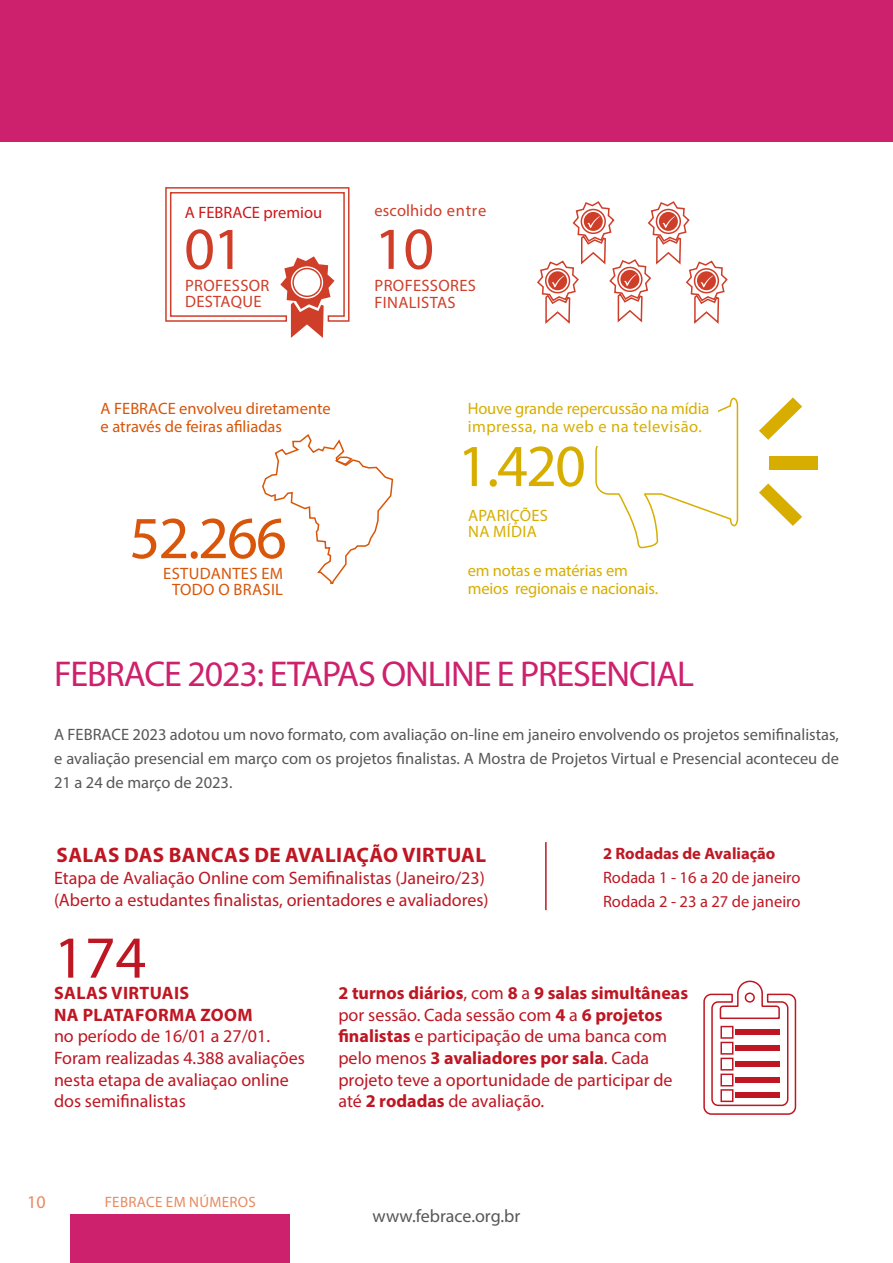
<style>
.page{position:relative;width:893px;height:1263px;background:#fff}
.page>*{position:absolute;margin:0;border:0;box-sizing:border-box;transform-origin:0 0}
.t1{font:60px "Myriad Pro";color:#d85509}
.t2{font:60px "Myriad Pro";color:#d7ae00}
.t3{font:60px "Myriad Pro";color:#cf3e29}
.t4{font:60px "Myriad Pro";color:#be1622}
.t5{font:36px "Myriad Pro";letter-spacing:-.03em;color:#cd206d}
.t6{font:700 21px "Myriad Pro";letter-spacing:.02em;color:#be1622}
.t7{font:18px/21.6px "Myriad Pro";color:#be1622}
.t8{font:700 18px/21.6px "Myriad Pro";letter-spacing:.02em;color:#be1622}
.t9{font:18px "Myriad Pro";color:#575756}
.t10{font:18px "Myriad Pro";color:#e88a60}
.t11{font:16.5px/24px "Myriad Pro";color:#575756;text-align:justify}
.t12{font:16.5px/18px "Myriad Pro";letter-spacing:-.01em;color:#d7ae00}
.t13{font:16.5px/18px "Myriad Pro";color:#d85509}
.t14{font:16.5px/16.5px "Myriad Pro";letter-spacing:.02em;color:#cf3e29}
.t15{font:16.5px/24px "Myriad Pro";color:#be1824}
.t16{font:16.5px/16.5px "Myriad Pro";letter-spacing:.02em;color:#d85509;text-align:center}
.t17{font:700 16.5px "Myriad Pro";color:#be1824}
.t18{font:16.5px/16.5px "Myriad Pro";letter-spacing:.02em;color:#d7ae00}
.t19{font:16.5px "Myriad Pro";color:#cd1719}
.t20{font:15px "Myriad Pro";letter-spacing:.02em;color:#e88a60}
.s1{font-weight:700}
</style>
<div class="page">
<div style="left:0;top:0;width:893px;height:141px;background:#cd206d"></div>
<div style="left:71px;top:1214px;width:219px;height:49px;background:#cd206d"></div>
<svg style="left:262px;top:434px;width:132px;height:150px"></svg>
<svg style="left:595px;top:397px;width:144px;height:151px"></svg>
<div style="left:769px;top:456px;width:49px;height:14px;background:#d7ae00"></div>
<svg style="left:759px;top:397px;width:43px;height:43px"></svg>
<svg style="left:759px;top:483px;width:43px;height:43px"></svg>
<div style="left:468px;top:392px;width:250px;height:54px;background:#fff"></div>
<svg style="left:703px;top:980px;width:94px;height:135px"></svg>
<div style="left:735px;top:1045px;width:44px;height:6px;background:#be1622"></div>
<div style="left:735px;top:1061px;width:44px;height:6px;background:#be1622"></div>
<div style="left:735px;top:1078px;width:44px;height:5px;background:#be1622"></div>
<div style="left:735px;top:1093px;width:44px;height:5px;background:#be1622"></div>
<svg style="left:537px;top:201px;width:191px;height:123px"></svg>
<svg style="left:165px;top:187px;width:185px;height:151px"></svg>
<hr style="left:545px;top:842px;width:2px;height:68px;background:#be1824">
<p class="t19" style="left:185px;top:203px;width:139px">A FEBRACE premiou</p>
<p class="t14" style="left:374px;top:202px;width:113px">escolhido entre</p>
<h1 class="t3" style="left:184px;top:212px;width:61px">01</h1>
<h1 class="t3" style="left:374px;top:212px;width:61px">10</h1>
<p class="t14" style="left:185px;top:277px;width:86px">PROFESSOR<br>DESTAQUE</p>
<p class="t14" style="left:375px;top:277px;width:103px">PROFESSORES<br>FINALISTAS</p>
<p class="t13" style="left:101px;top:399px;width:232px">A FEBRACE envolveu diretamente e através de feiras afiliadas</p>
<p class="t12" style="left:468px;top:399px;width:243px">Houve grande repercussão na mídia impressa, na web e na televisão.</p>
<h1 class="t2" style="left:458px;top:429px;width:130px">1.420</h1>
<h1 class="t1" style="left:130px;top:501px;width:159px">52.266</h1>
<p class="t16" style="left:163px;top:564px;width:121px">ESTUDANTES EM<br>TODO O BRASIL</p>
<p class="t18" style="left:468px;top:507px;width:81px">APARIÇÕES<br>NA MÍDIA</p>
<p class="t12" style="left:468px;top:561px;width:192px">em notas e matérias em meios regionais e nacionais.</p>
<h2 class="t5" style="left:54px;top:651px;width:642px">FEBRACE 2023: ETAPAS ONLINE E PRESENCIAL</h2>
<p class="t11" style="left:54px;top:722px;width:786px">A FEBRACE 2023 adotou um novo formato, com avaliação on-line em janeiro envolvendo os projetos semifinalistas, e avaliação presencial em março com os projetos finalistas. A Mostra de Projetos Virtual e Presencial aconteceu de 21 a 24 de março de 2023.</p>
<p class="t6" style="left:57px;top:842px;width:431px">SALAS DAS BANCAS DE AVALIAÇÃO VIRTUAL</p>
<p class="t7" style="left:54px;top:867px;width:436px">Etapa de Avaliação Online com Semifinalistas (Janeiro/23) (Aberto a estudantes finalistas, orientadores e avaliadores)</p>
<h1 class="t4" style="left:54px;top:920px;width:94px">174</h1>
<p class="t8" style="left:54px;top:982px;width:200px">SALAS VIRTUAIS<br>NA PLATAFORMA ZOOM</p>
<p class="t7" style="left:54px;top:1025px;width:252px">no período de 16/01 a 27/01.<br>Foram realizadas 4.388 avaliações nesta etapa de avaliaçao online dos semifinalistas</p>
<p class="t17" style="left:603px;top:843px;width:174px">2 Rodadas de Avaliação</p>
<p class="t15" style="left:603px;top:865px;width:199px">Rodada 1 - 16 a 20 de janeiro<br>Rodada 2 - 23 a 27 de janeiro</p>
<p class="t7" style="left:338px;top:982px;width:351px"><span class="s1">2 turnos diários</span>, com <span class="s1">8</span> a <span class="s1">9 salas simultâneas </span>por sessão. Cada sessão com <span class="s1">4</span> a <span class="s1">6 projetos finalistas</span> e participação de uma banca com pelo menos <span class="s1">3 avaliadores por sala</span>. Cada projeto teve a oportunidade de participar de até <span class="s1">2 rodadas</span> de avaliação.</p>
<p class="t10" style="left:27px;top:1191px;width:20px">10</p>
<p class="t20" style="left:105px;top:1192px;width:153px">FEBRACE EM NÚMEROS</p>
<p class="t9" style="left:373px;top:1205px;width:149px">www.febrace.org.br</p>
</div>
